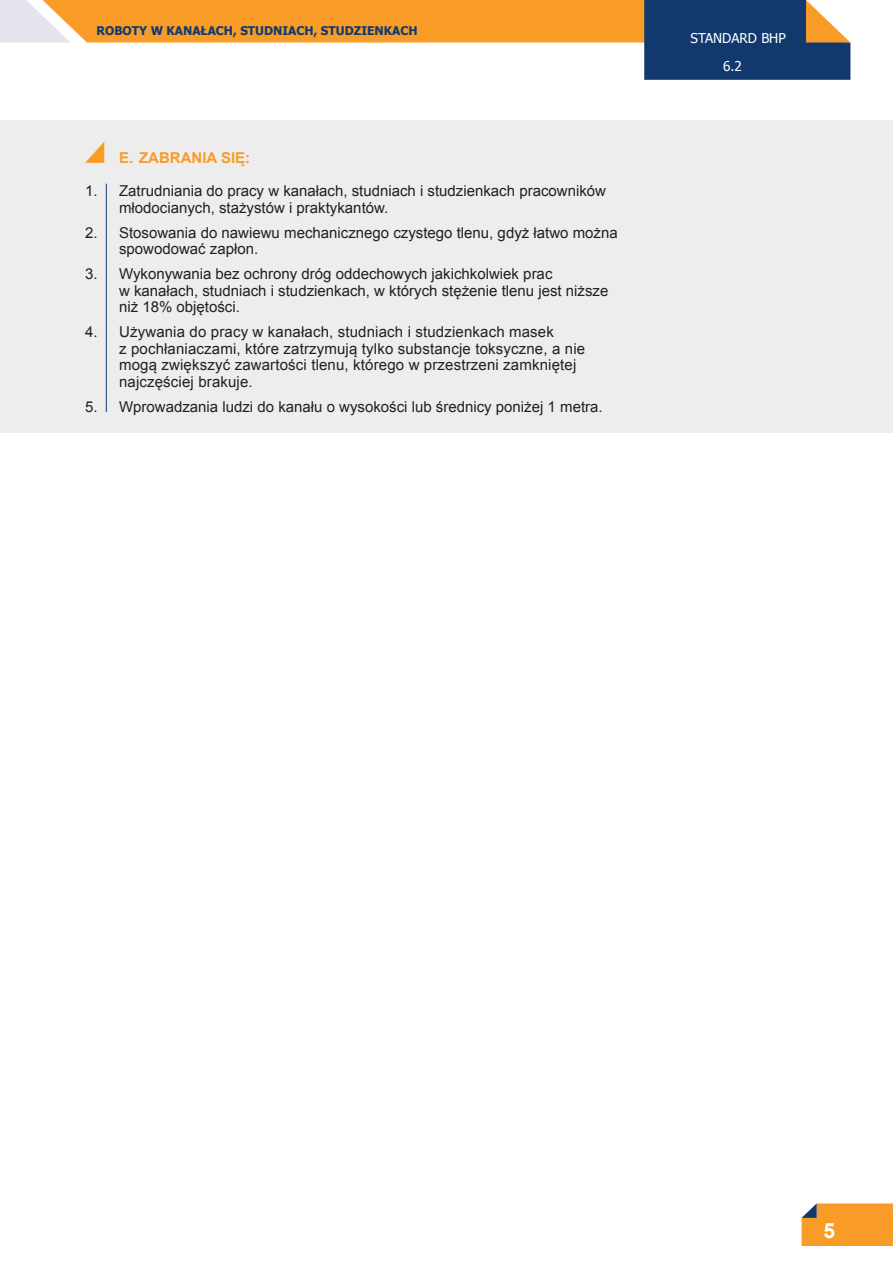
<style>
.page{position:relative;width:893px;height:1263px;background:#fff}
.page>*{position:absolute;margin:0;border:0;box-sizing:border-box;transform-origin:0 0}
.tekst{font:700 21px "Arial";color:#fff}
.Tekst_numerowany{font:15px/16.5px "Arial";color:#231f20}
.Tytulik{font:700 15px "Arial";color:#f89c27}
.t1{font:13.5px "Tahoma";color:#fff}
.t2{font:700 12px "Tahoma";color:#11396e}
</style>
<div class="page">
<svg style="left:801px;top:1203px;width:92px;height:43px;background:#f19d32"></svg>
<svg style="left:0;top:0;width:850px;height:80px"></svg>
<div style="left:0;top:120px;width:893px;height:313px;background:#ededee"></div>
<svg style="left:85px;top:142px;width:19px;height:21px"></svg>
<hr style="left:106px;top:184px;width:1px;height:228px;background:#11396e">
<p class="t2" style="left:96px;top:23px;width:323px">ROBOTY W KANAŁACH, STUDNIACH, STUDZIENKACH</p>
<p class="Tytulik" style="left:119px;top:148px;width:133px">E. ZABRANIA SIĘ:</p>
<p class="Tekst_numerowany" style="left:119px;top:183px;width:488px;text-indent:-34px">1. Zatrudniania do pracy w kanałach, studniach i studzienkach pracowników młodocianych, stażystów i praktykantów.</p>
<p class="Tekst_numerowany" style="left:119px;top:225px;width:500px;text-indent:-34px">2. Stosowania do nawiewu mechanicznego czystego tlenu, gdyż łatwo można spowodować zapłon.</p>
<p class="Tekst_numerowany" style="left:119px;top:266px;width:491px;text-indent:-34px">3. Wykonywania bez ochrony dróg oddechowych jakichkolwiek prac<br>w kanałach, studniach i studzienkach, w których stężenie tlenu jest niższe niż 18% objętości.</p>
<p class="Tekst_numerowany" style="left:119px;top:324px;width:468px;text-indent:-34px">4. Używania do pracy w kanałach, studniach i studzienkach masek<br>z pochłaniaczami, które zatrzymują tylko substancje toksyczne, a nie mogą zwiększyć zawartości tlenu, którego w przestrzeni zamkniętej najczęściej brakuje.</p>
<p class="Tekst_numerowany" style="left:85px;top:399px;width:519px">5. Wprowadzania ludzi do kanału o wysokości lub średnicy poniżej 1 metra.</p>
<p class="t1" style="left:691px;top:29px;width:97px">STANDARD BHP</p>
<p class="t1" style="left:723px;top:57px;width:20px">6.2</p>
<p class="tekst" style="left:823px;top:1217px;width:13px">5</p>
</div>
